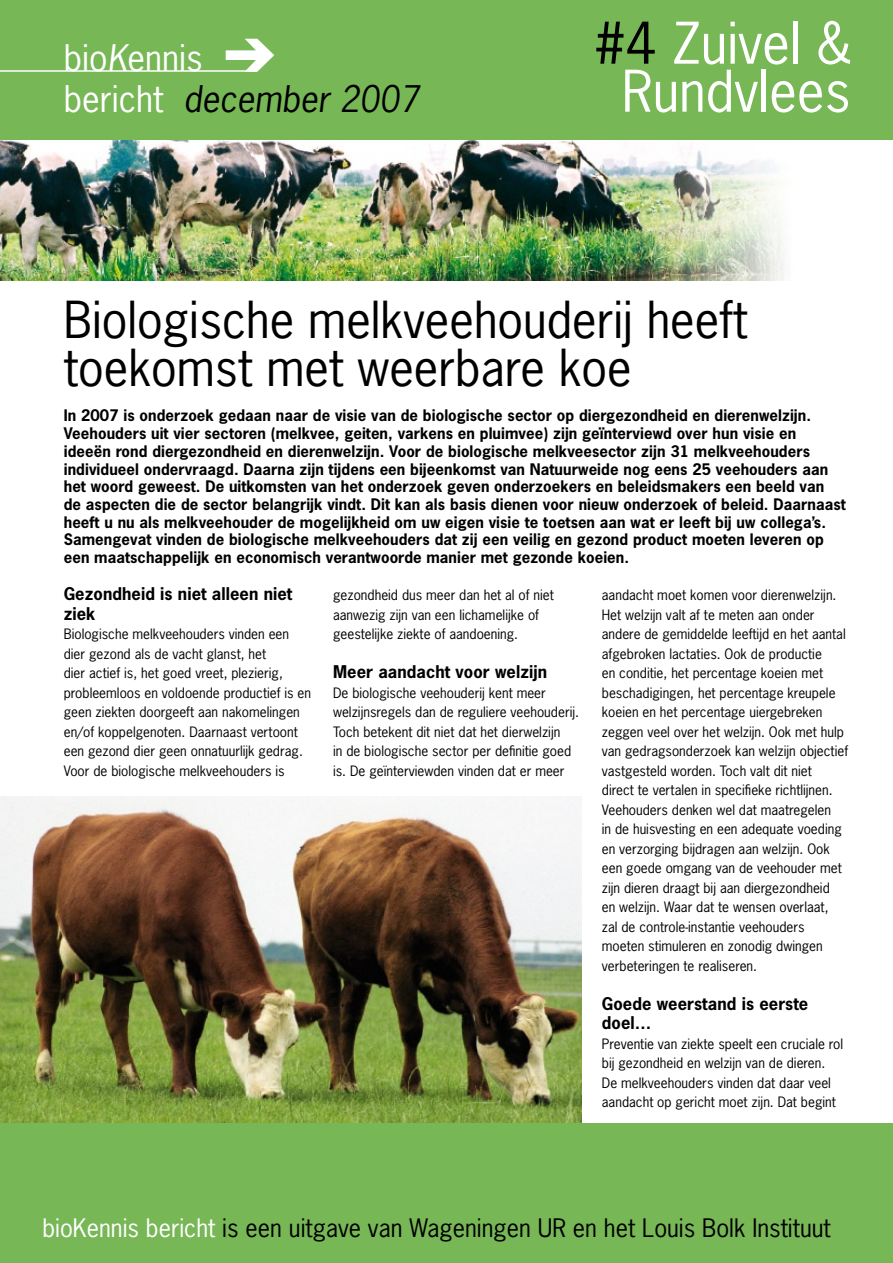
<style>
.page{position:relative;width:893px;height:1263px;background:#fff}
.page>*{position:absolute;margin:0;border:0;box-sizing:border-box;transform-origin:0 0}
.t1{font:66px "Bundesbahn Pi Three";color:#fff}
.t2{font:54px/48px "News Gothic";color:#fff;text-align:center}
.t3{font:48px/48px "News Gothic";color:#000}
.t4{font:34.5px/41.4px "News Gothic";color:#fff}
.t5{font:24.75px "News Gothic";color:#fff}
.t6{font:24px "News Gothic";color:#000}
.t7{font:700 16.5px/19.5px "News Gothic";letter-spacing:.005em;color:#000}
.t8{font:700 15px/17.7px "News Gothic";letter-spacing:.005em;color:#000}
.t9{font:13.5px/19.5px "News Gothic";color:#000}
.s1{font-style:italic}
.s2{font-style:italic;color:#000}
.s3{color:#000}
.s4{color:#fff}
</style>
<div class="page">
<img style="left:0;top:797px;width:581px;height:326px">
<div style="left:0;top:0;width:893px;height:140px;background:#77b756"></div>
<hr style="left:0;top:70px;width:257px;height:2px;background:#fff">
<div style="left:0;top:1123px;width:893px;height:140px;background:#77b756"></div>
<img style="left:0;top:140px;width:785px;height:141px">
<h1 class="t1" style="left:277px;top:84px;width:54px;rotate:-180deg">z</h1>
<h3 class="t4" style="left:64px;top:37px;width:357px">bio<span class="s1">K</span>ennis<br>bericht <span class="s2">december 2007</span></h3>
<h2 class="t2" style="left:594px;top:19px;width:258px"><span class="s3">#4</span> Zuivel &amp;<br>Rundvlees</h2>
<h3 class="t5" style="left:621px;top:101px;width:231px"><span class="s3">#4</span> Zuivel &amp; Rundvlees</h3>
<h3 class="t3" style="left:64px;top:295px;width:686px">Biologische melkveehouderij heeft toekomst met weerbare koe</h3>
<p class="t8" style="left:64px;top:407px;width:783px">In 2007 is onderzoek gedaan naar de visie van de biologische sector op diergezondheid en dierenwelzijn.<br>Veehouders uit vier sectoren (melkvee, geiten, varkens en pluimvee) zijn geïnterviewd over hun visie en ideeën rond diergezondheid en dierenwelzijn. Voor de biologische melkveesector zijn 31 melkveehouders individueel ondervraagd. Daarna zijn tijdens een bijeenkomst van Natuurweide nog eens 25 veehouders aan het woord geweest. De uitkomsten van het onderzoek geven onderzoekers en beleidsmakers een beeld van<br>de aspecten die de sector belangrijk vindt. Dit kan als basis dienen voor nieuw onderzoek of beleid. Daarnaast heeft u nu als melkveehouder de mogelijkheid om uw eigen visie te toetsen aan wat er leeft bij uw collega’s.<br>Samengevat vinden de biologische melkveehouders dat zij een veilig en gezond product moeten leveren op een maatschappelijk en economisch verantwoorde manier met gezonde koeien.</p>
<p class="t7" style="left:64px;top:584px;width:230px">Gezondheid is niet alleen niet ziek</p>
<p class="t9" style="left:64px;top:624px;width:249px">Biologische melkveehouders vinden een dier gezond als de vacht glanst, het<br>dier actief is, het goed vreet, plezierig, probleemloos en voldoende productief is en geen ziekten doorgeeft aan nakomelingen en/of koppelgenoten. Daarnaast vertoont een gezond dier geen onnatuurlijk gedrag.<br>Voor de biologische melkveehouders is</p>
<p class="t9" style="left:333px;top:585px;width:222px">gezondheid dus meer dan het al of niet aanwezig zijn van een lichamelijke of geestelijke ziekte of aandoening.</p>
<p class="t7" style="left:333px;top:662px;width:215px">Meer aandacht voor welzijn</p>
<p class="t9" style="left:333px;top:683px;width:247px">De biologische veehouderij kent meer welzijnsregels dan de reguliere veehouderij.<br>Toch betekent dit niet dat het dierwelzijn<br>in de biologische sector per definitie goed is. De geïnterviewden vinden dat er meer</p>
<p class="t9" style="left:602px;top:585px;width:248px">aandacht moet komen voor dierenwelzijn.<br>Het welzijn valt af te meten aan onder andere de gemiddelde leeftijd en het aantal afgebroken lactaties. Ook de productie<br>en conditie, het percentage koeien met beschadigingen, het percentage kreupele koeien en het percentage uiergebreken zeggen veel over het welzijn. Ook met hulp van gedragsonderzoek kan welzijn objectief vastgesteld worden. Toch valt dit niet<br>direct te vertalen in specifieke richtlijnen.<br>Veehouders denken wel dat maatregelen<br>in de huisvesting en een adequate voeding en verzorging bijdragen aan welzijn. Ook een goede omgang van de veehouder met zijn dieren draagt bij aan diergezondheid<br>en welzijn. Waar dat te wensen overlaat,<br>zal de controle-instantie veehouders moeten stimuleren en zonodig dwingen verbeteringen te realiseren.</p>
<p class="t7" style="left:602px;top:993px;width:208px">Goede weerstand is eerste doel…</p>
<p class="t9" style="left:602px;top:1034px;width:243px">Preventie van ziekte speelt een cruciale rol bij gezondheid en welzijn van de dieren.<br>De melkveehouders vinden dat daar veel aandacht op gericht moet zijn. Dat begint</p>
<h3 class="t6" style="left:43px;top:1212px;width:790px"><span class="s4">bioKennis bericht</span> is een uitgave van Wageningen UR en het Louis Bolk Instituut</h3>
</div>
